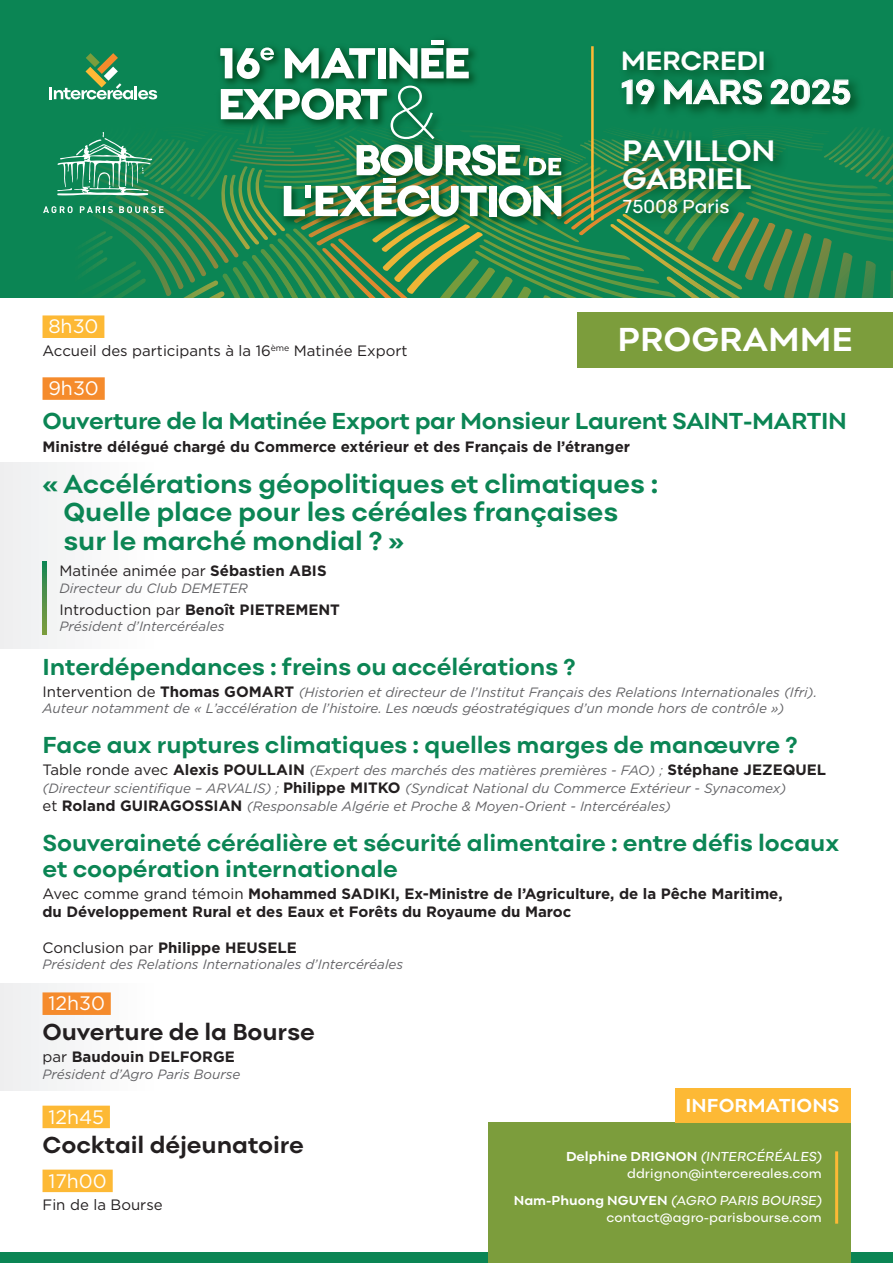
<style>
.page{position:relative;width:893px;height:1263px;background:#fff}
.page>*{position:absolute;margin:0;border:0;box-sizing:border-box;transform-origin:0 0}
.t1{font:200 74.1px "Gotham";color:#fff}
.t2{font:700 35.25px "Point";letter-spacing:-.025em;color:#fff}
.t3{font:700 34.5px "Point";color:#fff}
.t4{font:700 30.75px/27.9px "Point";letter-spacing:-.025em;color:#fff}
.t5{font:700 27.6px "Point";letter-spacing:-.025em;color:#fff}
.t6{font:700 27px/28.5px "Point";letter-spacing:-.005em;color:#0b8554}
.t7{font:700 24px/25.5px "Point";letter-spacing:-.005em;color:#0b8554}
.t8{font:700 24px "Point";letter-spacing:-.005em;color:#231f20}
.t9{font:19.65px "Point";letter-spacing:-.02em;color:#fff}
.t10{font:19.5px "Gotham";color:#fff}
.t11{font:700 19.5px "Point";color:#fff}
.t12{font:700 15px/18px "Gotham";color:#231f20}
.t13{font:15px "Gotham";color:#231f20}
.t14{font:italic 13.5px/18px "Gotham";color:#636366}
.t15{font:13.5px/16.5px "Point";color:#fff;text-align:right}
.s1{font-weight:700}
.s2{font-weight:400}
.s3{font-style:normal;font-size:15px;color:#231f20}
.s4{font-weight:700;font-style:normal;font-size:15px;color:#231f20}
</style>
<div class="page">
<div style="left:0;top:983px;width:157px;height:108px;background:#f6f6f7"></div>
<div style="left:0;top:582px;width:66px;height:67px;background:#f0f1f2"></div>
<div style="left:0;top:0;width:893px;height:298px;background:#0b8554"></div>
<hr style="left:591px;top:46px;width:3px;height:174px;background:#fdb935">
<img style="left:265px;top:39px;width:187px;height:9px">
<hr style="left:431px;top:41px;width:12px;height:4px;background:#fff">
<svg style="left:0;top:48px;width:893px;height:534px"></svg>
<div style="left:0;top:1252px;width:893px;height:11px;background:#0b8554"></div>
<div style="left:43px;top:315px;width:61px;height:23px;background:#fdb935"></div>
<div style="left:43px;top:377px;width:62px;height:23px;background:#f58b2c"></div>
<div style="left:43px;top:992px;width:68px;height:23px;background:#f58b2c"></div>
<div style="left:43px;top:1106px;width:67px;height:22px;background:#fdb935"></div>
<div style="left:43px;top:1169px;width:70px;height:23px;background:#fdb935"></div>
<svg style="left:43px;top:561px;width:4px;height:73px"></svg>
<div style="left:577px;top:312px;width:316px;height:56px;background:#7c9d3c"></div>
<div style="left:488px;top:1123px;width:362px;height:140px;background:#7c9d3c"></div>
<div style="left:675px;top:1089px;width:175px;height:34px;background:#fdb935"></div>
<hr style="left:835px;top:1151px;width:3px;height:73px;background:#fdb935">
<h3 class="t5" style="left:621px;top:44px;width:147px">MERCREDI</h3>
<h1 class="t1" style="left:387px;top:66px;width:52px">&amp;</h1>
<h2 class="t2" style="left:621px;top:70px;width:232px">19 MARS 2025</h2>
<h3 class="t4" style="left:622px;top:137px;width:155px">PAVILLON<br>GABRIEL</h3>
<h3 class="t9" style="left:623px;top:195px;width:109px">75008 Paris</h3>
<h3 class="t10" style="left:48px;top:314px;width:52px">8h30</h3>
<p class="t13" style="left:43px;top:341px;width:366px">Accueil des participants à la 16<sup>ème</sup> Matinée Export</p>
<h3 class="t10" style="left:48px;top:376px;width:52px">9h30</h3>
<h3 class="t7" style="left:43px;top:408px;width:806px">Ouverture de la Matinée Export par Monsieur Laurent SAINT-MARTIN</h3>
<p class="t12" style="left:43px;top:437px;width:589px">Ministre délégué chargé du Commerce extérieur et des Français de l’étranger</p>
<h3 class="t6" style="left:64px;top:469px;width:596px;text-indent:-21px">« Accélérations géopolitiques et climatiques :<br>Quelle place pour les céréales françaises sur le marché mondial ? »</h3>
<p class="t13" style="left:60px;top:561px;width:269px">Matinée animée par <span class="s1">Sébastien ABIS</span></p>
<p class="t14" style="left:60px;top:578px;width:190px">Directeur du Club DEMETER</p>
<p class="t12" style="left:60px;top:600px;width:282px"><span class="s2">Introduction par</span> Benoît PIETREMENT</p>
<p class="t14" style="left:60px;top:617px;width:166px">Président d’Intercéréales</p>
<h3 class="t7" style="left:43px;top:653px;width:535px">Interdépendances : freins ou accélérations ?</h3>
<p class="t14" style="left:43px;top:684px;width:776px;line-height:16.2px"><span class="s3">Intervention de</span> <span class="s4">Thomas GOMART</span> (Historien et directeur de l’Institut Français des Relations Internationales (Ifri).<br>Auteur notamment de « L’accélération de l’histoire. Les nœuds géostratégiques d’un monde hors de contrôle »)</p>
<h3 class="t7" style="left:43px;top:732px;width:756px">Face aux ruptures climatiques : quelles marges de manœuvre ?</h3>
<p class="t14" style="left:43px;top:761px;width:785px"><span class="s3">Table ronde avec</span> <span class="s4">Alexis POULLAIN</span> (Expert des marchés des matières premières - FAO) ; <span class="s4">Stéphane JEZEQUEL </span>(Directeur scientifique – ARVALIS) ; <span class="s4">Philippe MITKO</span> (Syndicat National du Commerce Extérieur - Synacomex)<br><span class="s3">et</span> <span class="s4">Roland GUIRAGOSSIAN</span> (Responsable Algérie et Proche &amp; Moyen-Orient - Intercéréales)</p>
<h3 class="t7" style="left:43px;top:830px;width:798px">Souveraineté céréalière et sécurité alimentaire : entre défis locaux et coopération internationale</h3>
<p class="t12" style="left:43px;top:884px;width:742px"><span class="s2">Avec comme grand témoin</span> Mohammed SADIKI, Ex-Ministre de l’Agriculture, de la Pêche Maritime, du Développement Rural et des Eaux et Forêts du Royaume du Maroc</p>
<p class="t12" style="left:43px;top:938px;width:256px"><span class="s2">Conclusion par</span> Philippe HEUSELE</p>
<p class="t14" style="left:43px;top:955px;width:362px">Président des Relations Internationales d’Intercéréales</p>
<h3 class="t10" style="left:48px;top:991px;width:58px">12h30</h3>
<h3 class="t8" style="left:43px;top:1017px;width:274px">Ouverture de la Bourse</h3>
<p class="t12" style="left:43px;top:1048px;width:194px"><span class="s2">par</span> Baudouin DELFORGE</p>
<p class="t14" style="left:43px;top:1064px;width:200px">Président d’Agro Paris Bourse</p>
<h3 class="t10" style="left:48px;top:1104px;width:57px">12h45</h3>
<h3 class="t8" style="left:43px;top:1131px;width:263px">Cocktail déjeunatoire</h3>
<h3 class="t10" style="left:48px;top:1168px;width:60px">17h00</h3>
<p class="t13" style="left:43px;top:1195px;width:122px">Fin de la Bourse</p>
<h3 class="t3" style="left:617px;top:319px;width:237px">PROGRAMME</h3>
<h3 class="t11" style="left:686px;top:1094px;width:155px">INFORMATIONS</h3>
<p class="t15" style="left:566px;top:1148px;width:259px"><span class="s1">Delphine DRIGNON</span> (INTERCÉRÉALES) ddrignon@intercereales.com</p>
<p class="t15" style="left:514px;top:1192px;width:311px"><span class="s1">Nam-Phuong NGUYEN</span> (AGRO PARIS BOURSE) contact@agro-parisbourse.com</p>
</div>
